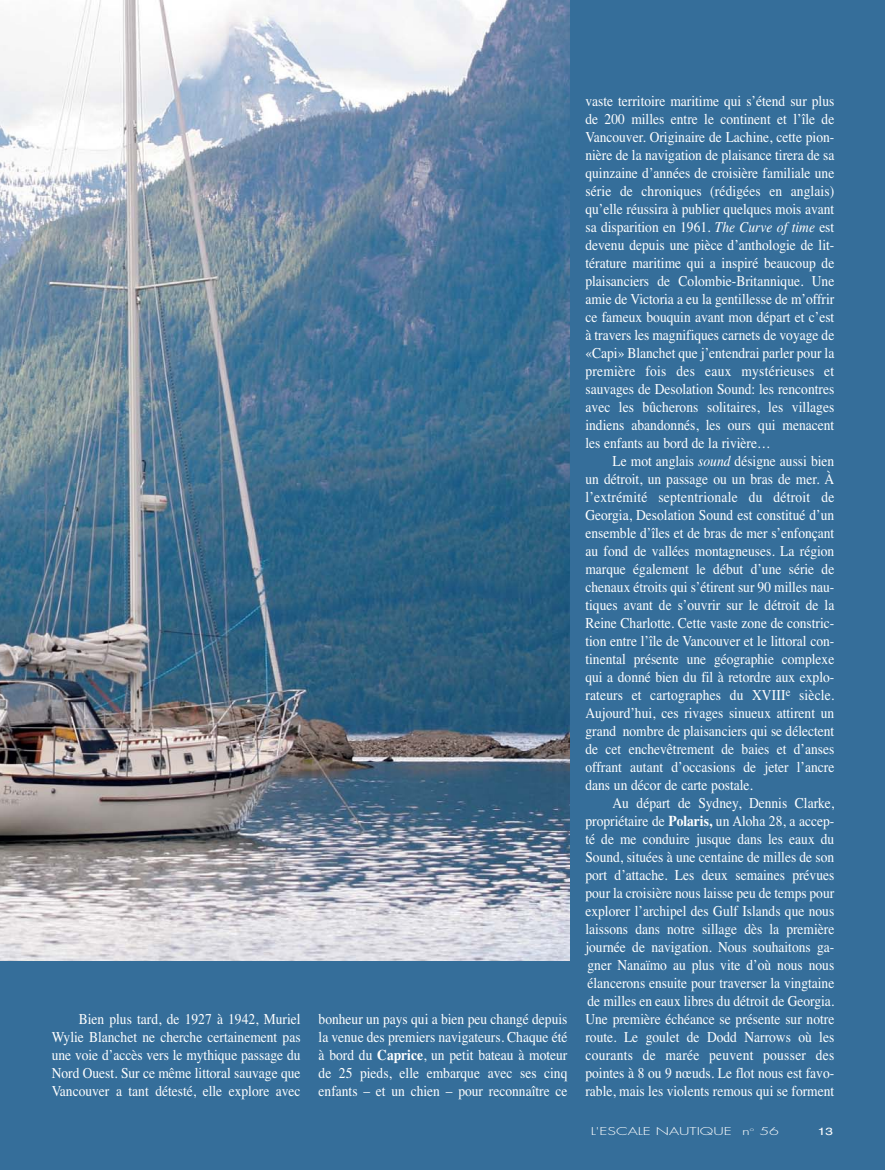
<style>
.page{position:relative;width:885px;height:1170px;background:#fff}
.page>*{position:absolute;margin:0;border:0;box-sizing:border-box;transform-origin:0 0}
.t1{font:15px/18px "Times";color:#fff;text-align:justify;scale:.9 1}
.t2{font:300 10.5px "Futura";color:#fff;scale:1.5 1}
.t3{font:10.5px "Helvetica";color:#fff;scale:1.3 1}
.s1{font-weight:700}
.s2{font-style:italic}
</style>
<div class="page">
<div style="left:0;top:1px;width:884px;height:1168px;background:#356e9a"></div>
<img style="left:0;top:1px;width:569px;height:959px">
<p class="t1" style="left:52px;top:1011px;width:278px;text-indent:27px">Bien plus tard, de 1927 à 1942, Muriel Wylie Blanchet ne cherche certainement pas une voie d’accès vers le mythique passage du Nord Ouest. Sur ce même littoral sauvage que Vancouver a tant détesté, elle explore avec</p>
<p class="t1" style="left:318px;top:1011px;width:278px">bonheur un pays qui a bien peu changé depuis la venue des premiers navigateurs. Chaque été à bord du <span class="s1">Caprice</span>, un petit bateau à moteur de 25 pieds, elle embarque avec ses cinq enfants – et un chien – pour reconnaître ce</p>
<p class="t1" style="left:585px;top:93px;width:278px">vaste territoire maritime qui s’étend sur plus de 200 milles entre le continent et l’île de Vancouver. Originaire de Lachine, cette pion&shy;nière de la navigation de plaisance tirera de sa quinzaine d’années de croisière familiale une série de chroniques (rédigées en anglais) qu’elle réussira à publier quelques mois avant sa disparition en 1961. <span class="s2">The Curve of time</span> est devenu depuis une pièce d’anthologie de lit&shy;térature maritime qui a inspiré beaucoup de plaisanciers de Colombie-Britannique. Une amie de Victoria a eu la gentillesse de m’offrir ce fameux bouquin avant mon départ et c’est à travers les magnifiques carnets de voyage de «Capi» Blanchet que j’entendrai parler pour la première fois des eaux mystérieuses et sauvages de Desolation Sound: les rencontres avec les bûcherons solitaires, les villages indiens abandonnés, les ours qui menacent les enfants au bord de la rivière…</p>
<p class="t1" style="left:585px;top:453px;width:278px;text-indent:27px">Le mot anglais <span class="s2">sound</span> désigne aussi bien un détroit, un passage ou un bras de mer. À l’extrémité septentrionale du détroit de Georgia, Desolation Sound est constitué d’un ensemble d’îles et de bras de mer s’enfonçant au fond de vallées montagneuses. La région marque également le début d’une série de chenaux étroits qui s’étirent sur 90 milles nau&shy;tiques avant de s’ouvrir sur le détroit de la Reine Charlotte. Cette vaste zone de constric&shy;tion entre l’île de Vancouver et le littoral con&shy;tinental présente une géographie complexe qui a donné bien du fil à retordre aux explo&shy;rateurs et cartographes du XVIII<sup>e</sup> siècle.<br>Aujourd’hui, ces rivages sinueux attirent un grand nombre de plaisanciers qui se délectent de cet enchevêtrement de baies et d’anses offrant autant d’occasions de jeter l’ancre dans un décor de carte postale.</p>
<p class="t1" style="left:585px;top:795px;width:278px;text-indent:27px">Au départ de Sydney, Dennis Clarke, propriétaire de <span class="s1">Polaris,</span> un Aloha 28, a accep&shy;té de me conduire jusque dans les eaux du Sound, situées à une centaine de milles de son port d’attache. Les deux semaines prévues pour la croisière nous laisse peu de temps pour explorer l’archipel des Gulf Islands que nous laissons dans notre sillage dès la première journée de navigation. Nous souhaitons ga&shy;gner Nanaïmo au plus vite d’où nous nous élancerons ensuite pour traverser la vingtaine de milles en eaux libres du détroit de Georgia.<br>Une première échéance se présente sur notre route. Le goulet de Dodd Narrows où les courants de marée peuvent pousser des pointes à 8 ou 9 nœuds. Le flot nous est favo&shy;rable, mais les violents remous qui se forment</p>
<p class="t2" style="left:590px;top:1126px;width:127px">L'ESCALE NAUTIQUE n<sup>o</sup> 56</p>
<p class="t3" style="left:817px;top:1127px;width:13px">13</p>
</div>
